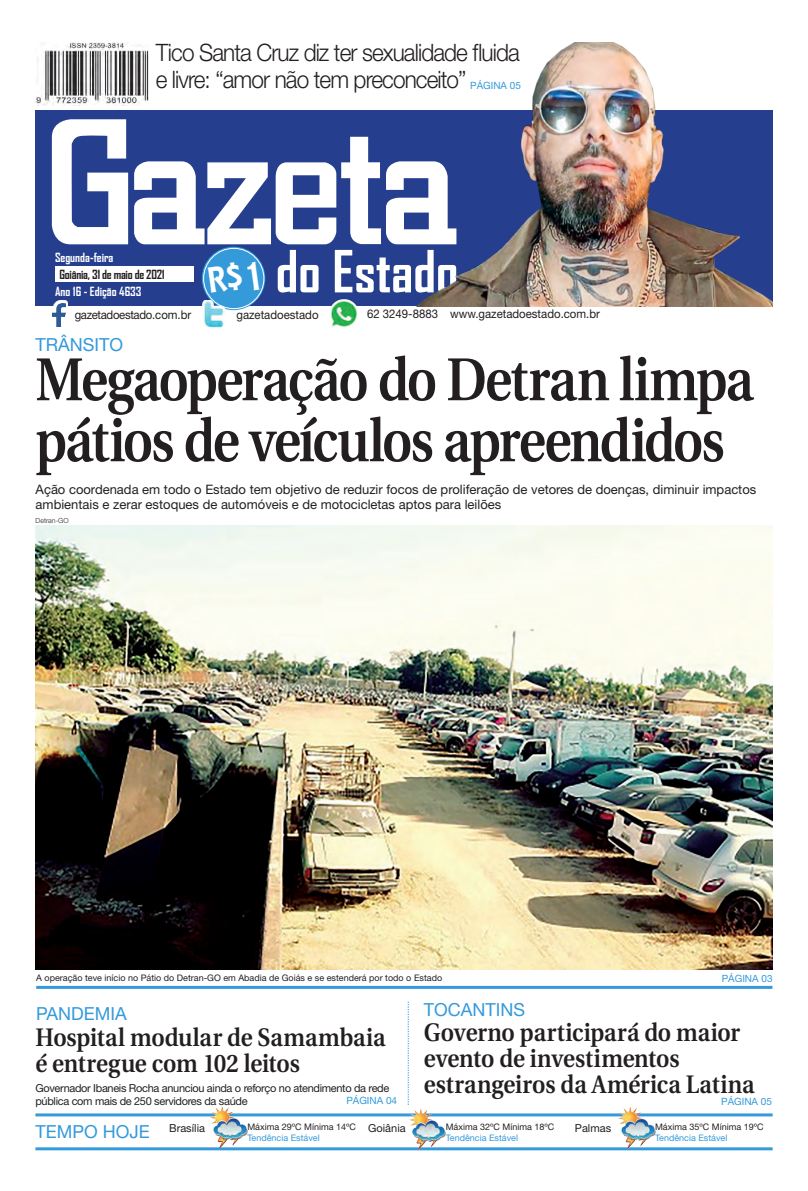
<style>
.page{position:relative;width:808px;height:1191px;background:#fff}
.page>*{position:absolute;margin:0;border:0;box-sizing:border-box;transform-origin:0 0}
.Manchete{font:600 60.4px/61px "Utopia";letter-spacing:-.04em;color:#231f20;scale:.86 1}
.t1{font:700 55.6px "Agency FB";color:#fff}
.Manchete-2{font:600 25.3px/26px "Utopia";letter-spacing:-.005em;color:#231f20;scale:.91 1}
.t2{font:300 24px/27px "Helvetica Neue";letter-spacing:-.04em;color:#231f20;scale:.94 1}
.Retranca{font:18px "Helvetica Neue";color:#349ada}
.Legenda{font:13px/15.3px "Helvetica Neue";color:#231f20}
.t3{font:700 12.1px "Agency FB";color:#fff}
.t4{font:700 12.1px "Agency FB";letter-spacing:-.02em;color:#231f20}
.t5{font:12px "Helvetica Neue";color:#231f20;scale:.95 1}
.t6{font:12px "Helvetica Neue";letter-spacing:-.03em;color:#231f20;scale:.95 1}
.Legenda-2{font:11px/13.3px "Helvetica Neue";letter-spacing:-.03em;color:#231f20}
.Legenda-3{font:11px "Helvetica Neue";color:#231f20}
.Retranca-2{font:10px "Helvetica Neue";color:#349ada}
.Legenda-4{font:9px "Helvetica Neue";color:#231f20}
.Legenda-5{font:9px "Helvetica Neue";color:#349ada}
.Crédito_Fotógrafo{font:300 7px "Helvetica Neue";color:#231f20}
</style>
<div class="page">
<div style="left:35px;top:110px;width:737px;height:196px;background:#253f8e"></div>
<svg style="left:52px;top:119px;width:76px;height:125px"></svg>
<svg style="left:134px;top:137px;width:256px;height:107px"></svg>
<div style="left:55px;top:266px;width:138px;height:15px;background:#fff"></div>
<svg style="left:55px;top:300px;width:13px;height:27px"></svg>
<img style="left:52px;top:303px;width:13px;height:23px">
<hr style="left:35px;top:1113px;width:738px;height:3px;background:#349ada">
<hr style="left:35px;top:1147px;width:738px;height:3px;background:#349ada">
<img style="left:408px;top:1108px;width:38px;height:42px">
<img style="left:209px;top:1108px;width:38px;height:39px">
<img style="left:617px;top:1108px;width:38px;height:40px">
<svg style="left:408px;top:1001px;width:1px;height:104px"></svg>
<svg style="left:202px;top:247px;width:63px;height:63px"></svg>
<div style="left:203px;top:248px;width:61px;height:61px;border:1px solid #fff;border-radius:50%"></div>
<hr style="left:36px;top:986px;width:736px;height:3px;background:#349ada">
<img style="left:202px;top:300px;width:23px;height:29px">
<img style="left:330px;top:299px;width:28px;height:28px">
<img style="left:390px;top:43px;width:382px;height:263px">
<div style="left:154px;top:42px;width:367px;height:52px;background:#fff"></div>
<img style="left:35px;top:43px;width:113px;height:63px">
<div style="left:470px;top:78px;width:52px;height:12px;background:#fff"></div>
<img style="left:36px;top:526px;width:736px;height:443px">
<div style="left:208px;top:262px;width:51px;height:31px;background:#349ada"></div>
<p class="t2" style="left:156px;top:39px;width:389px">Tico Santa Cruz diz ter sexualidade fluida e livre: “amor não tem preconceito”</p>
<p class="Retranca-2" style="left:470px;top:79px;width:52px">PÁGINA 05</p>
<p class="t3" style="left:55px;top:250px;width:60px">Segunda-feira</p>
<p class="t4" style="left:59px;top:267px;width:107px">Goiânia, 31 de maio de 2021</p>
<p class="t3" style="left:55px;top:283px;width:88px">Ano 16 - Edição 4633</p>
<p class="t6" style="left:75px;top:307px;width:124px">gazetadoestado.com.br</p>
<p class="t1" style="left:276px;top:237px;width:184px">do Estado</p>
<p class="t5" style="left:236px;top:308px;width:88px">gazetadoestado</p>
<p class="t5" style="left:367px;top:307px;width:76px">62 3249-8883</p>
<p class="t5" style="left:450px;top:307px;width:159px">www.gazetadoestado.com.br</p>
<p class="Retranca" style="left:35px;top:334px;width:89px">TRÂNSITO</p>
<p class="Manchete" style="left:35px;top:350px;width:837px">Megaoperação do Detran limpa pátios de veículos apreendidos</p>
<p class="Legenda" style="left:36px;top:481px;width:722px">Ação coordenada em todo o Estado tem objetivo de reduzir focos de proliferação de vetores de doenças, diminuir impactos ambientais e zerar estoques de automóveis e de motocicletas aptos para leilões</p>
<p class="Crédito_Fotógrafo" style="left:36px;top:516px;width:35px">Detran-GO</p>
<p class="Retranca-2" style="left:722px;top:972px;width:52px">PÁGINA 03</p>
<p class="Legenda-4" style="left:36px;top:972px;width:407px">A operação teve início no Pátio do Detran-GO em Abadia de Goiás e se estenderá por todo o Estado</p>
<p class="Retranca" style="left:36px;top:1003px;width:92px">PANDEMIA</p>
<p class="Manchete-2" style="left:35px;top:1024px;width:386px">Hospital modular de Samambaia é entregue com 102 leitos</p>
<p class="Legenda-2" style="left:35px;top:1081px;width:355px">Governador Ibaneis Rocha anunciou ainda o reforço no atendimento da rede pública com mais de 250 servidores da saúde</p>
<p class="Retranca" style="left:424px;top:998px;width:103px">TOCANTINS</p>
<p class="Manchete-2" style="left:424px;top:1019px;width:365px">Governo participará do maior evento de investimentos estrangeiros da América Latina</p>
<p class="Retranca-2" style="left:346px;top:1094px;width:52px">PÁGINA 04</p>
<p class="Retranca-2" style="left:721px;top:1095px;width:52px">PÁGINA 05</p>
<p class="Retranca" style="left:35px;top:1120px;width:116px">TEMPO HOJE</p>
<p class="Legenda-3" style="left:169px;top:1121px;width:37px">Brasília</p>
<p class="Legenda-4" style="left:247px;top:1121px;width:110px">Máxima 29ºC Mínima 14ºC</p>
<p class="Legenda-3" style="left:368px;top:1121px;width:39px">Goiânia</p>
<p class="Legenda-2" style="left:575px;top:1121px;width:38px">Palmas</p>
<p class="Legenda-5" style="left:247px;top:1132px;width:74px">Tendência Estável</p>
<p class="Legenda-4" style="left:446px;top:1121px;width:110px">Máxima 32ºC Mínima 18ºC</p>
<p class="Legenda-5" style="left:446px;top:1132px;width:74px">Tendência Estável</p>
<p class="Legenda-4" style="left:655px;top:1121px;width:110px">Máxima 35ºC Mínima 19ºC</p>
<p class="Legenda-5" style="left:655px;top:1132px;width:74px">Tendência Estável</p>
</div>
